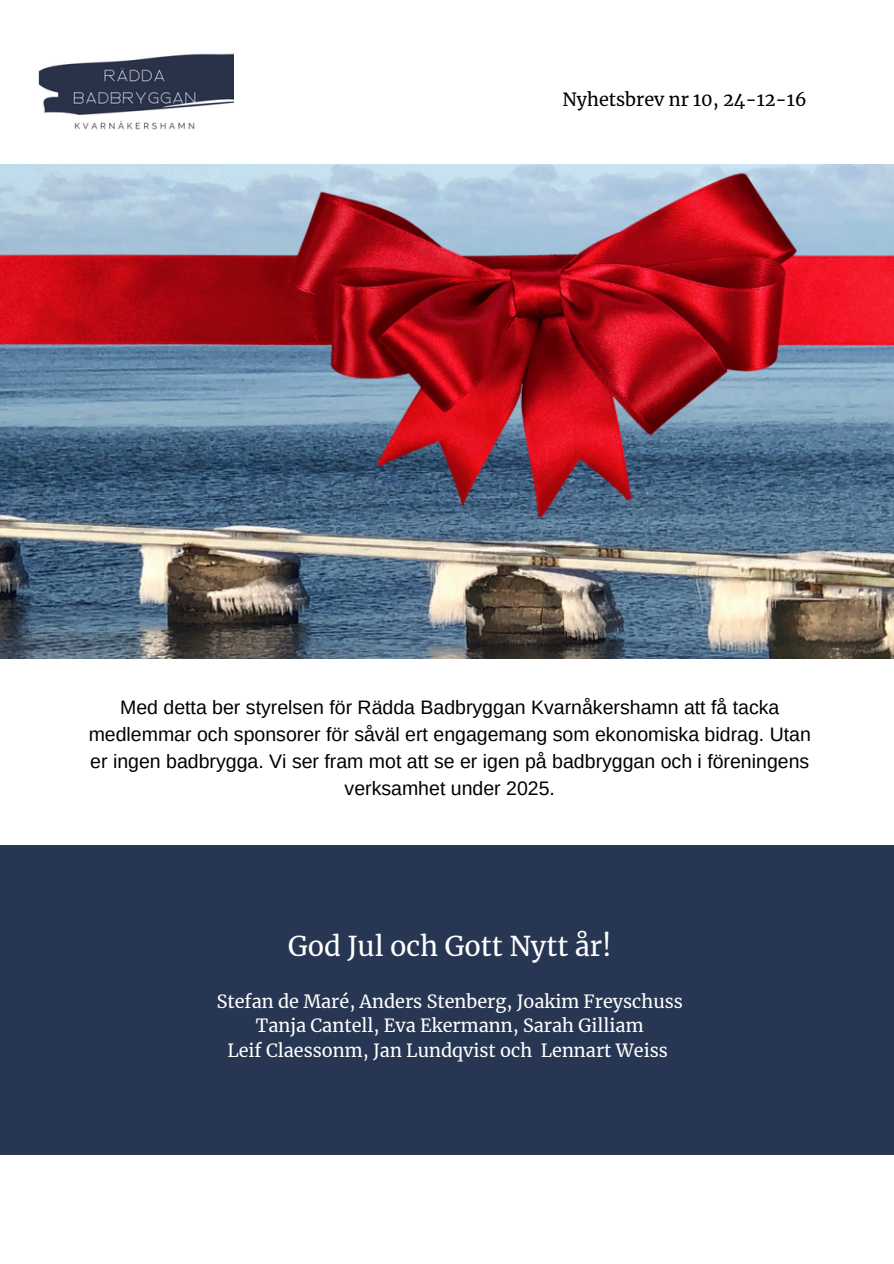
<style>
.page{position:relative;width:894px;height:1264px;background:#fff}
.page>*{position:absolute;margin:0;border:0;box-sizing:border-box;transform-origin:0 0}
.t1{font:27px "Merriweather";color:#fff}
.t2{font:19.5px/27px "Arimo";color:#000;text-align:center}
.t3{font:18px "Merriweather";color:#fff}
.t4{font:18px "Merriweather";color:#000}
</style>
<div class="page">
<img style="left:38px;top:53px;width:195px;height:77px">
<div style="left:0;top:845px;width:893px;height:309px;background:#273652"></div>
<img style="left:0;top:164px;width:893px;height:494px">
<p class="t4" style="left:562px;top:88px;width:245px">Nyhetsbrev nr 10, 24-12-16</p>
<p class="t2" style="left:89px;top:694px;width:723px">Med detta ber styrelsen för Rädda Badbryggan Kvarnåkershamn att få tacka medlemmar och sponsorer för såväl ert engagemang som ekonomiska bidrag. Utan er ingen badbrygga. Vi ser fram mot att se er igen på badbryggan och i föreningens verksamhet under 2025.</p>
<p class="t1" style="left:288px;top:929px;width:325px">God Jul och Gott Nytt år!</p>
<p class="t3" style="left:217px;top:989px;width:467px">Stefan de Maré, Anders Stenberg, Joakim Freyschuss</p>
<h1 class="t3" style="left:256px;top:1014px;width:389px">Tanja Cantell, Eva Ekermann, Sarah Gilliam</h1>
<p class="t3" style="left:227px;top:1039px;width:442px">Leif Claessonm, Jan Lundqvist och Lennart Weiss</p>
</div>
